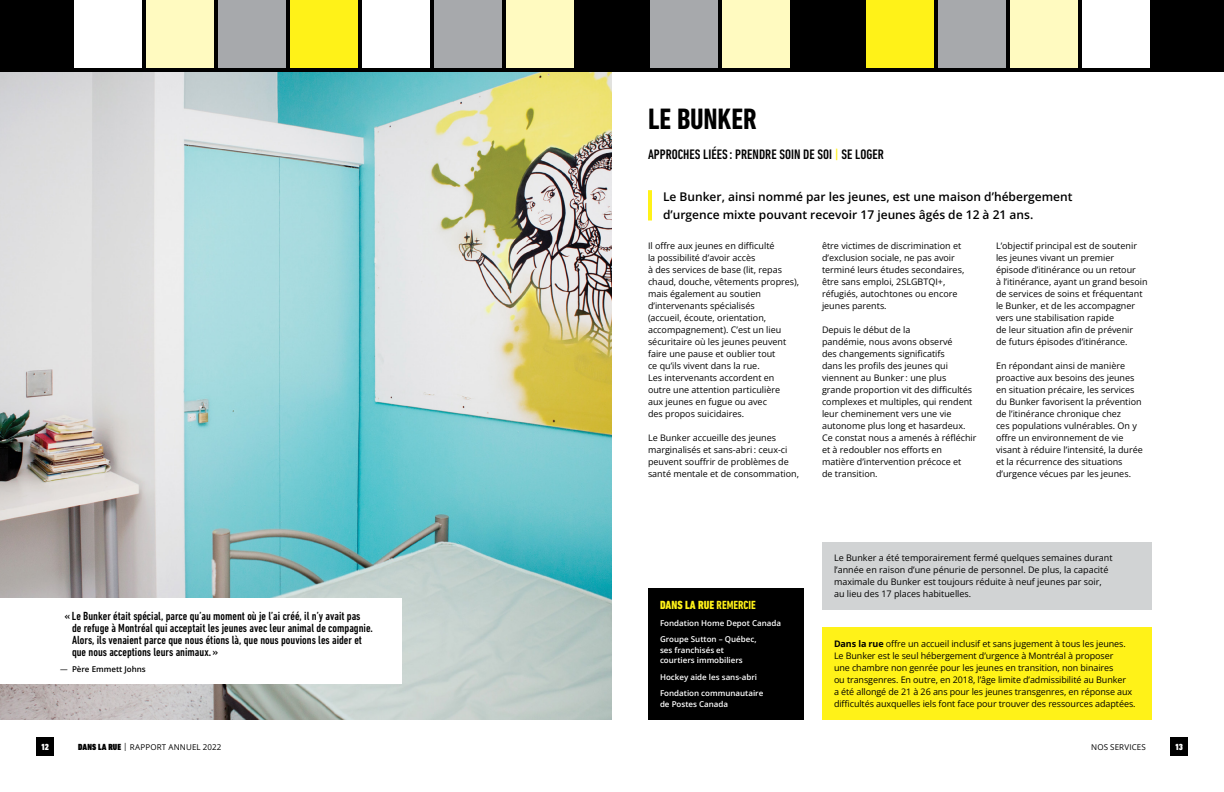
<style>
.page{position:relative;width:1224px;height:792px;background:#fff}
.page>*{position:absolute;margin:0;border:0;box-sizing:border-box;transform-origin:0 0}
.Titre{font:700 condensed 30px "DIN Next LT Pro";letter-spacing:-.005em;color:#000}
.Sous-titre{font:500 condensed 14px "DIN Next LT Pro";color:#000}
.Citation{font:500 condensed 12px/12px "DIN Next LT Pro";color:#000}
.Intro_filet_jaune{font:600 12px/18px "Open Sans";color:#000}
.Intertitre_jaune{font:800 condensed 12px "DIN Next LT Pro";color:#fff218}
.Corps{font:9px/12px "Open Sans";color:#000}
.t1{font:900 condensed 9px "DIN Next LT Pro";color:#fff}
.Corps_petit_renv{font:600 8px/10.5px "Open Sans";color:#fff}
.Section{font:8px "Open Sans";letter-spacing:.02em;color:#000}
.t2{font:600 8px "Open Sans";color:#000}
.s1{font-weight:400;font-style:italic}
.s2{color:#fff218}
.s3{font-weight:700}
.s4{font-family:"DIN Next LT Pro";font-weight:900;font-stretch:condensed;font-size:9px}
</style>
<div class="page">
<svg style="left:0;top:0;width:1224px;height:72px"></svg>
<img style="left:0;top:72px;width:612px;height:648px">
<hr style="left:648px;top:190px;width:4px;height:31px;background:#fff218">
<div style="left:0;top:598px;width:402px;height:86px;background:#fff"></div>
<div style="left:822px;top:628px;width:330px;height:92px;background:#fff218"></div>
<div style="left:822px;top:542px;width:330px;height:68px;background:#d1d3d4"></div>
<div style="left:648px;top:588px;width:156px;height:132px;background:#000"></div>
<div style="left:36px;top:738px;width:18px;height:18px;background:#000"></div>
<div style="left:1170px;top:738px;width:18px;height:18px;background:#000"></div>
<p class="Citation" style="left:72px;top:609px;width:302px;text-indent:-7px">« Le Bunker était spécial, parce qu’au moment où je l’ai créé, il n’y avait pas<br>de refuge à Montréal qui acceptait les jeunes avec leur animal de compagnie.<br>Alors, ils venaient parce que nous étions là, que nous pouvions les aider et que nous acceptions leurs animaux. »</p>
<p class="t2" style="left:60px;top:664px;width:87px"><span class="s1">—</span> Père Emmett Johns</p>
<p class="Titre" style="left:648px;top:102px;width:110px">LE BUNKER</p>
<p class="Sous-titre" style="left:648px;top:146px;width:237px">APPROCHES LIÉES : PRENDRE SOIN DE SOI <span class="s2">|</span> SE LOGER</p>
<p class="Intro_filet_jaune" style="left:663px;top:187px;width:411px">Le Bunker, ainsi nommé par les jeunes, est une maison d’hébergement d’urgence mixte pouvant recevoir 17 jeunes âgés de 12 à 21 ans.</p>
<p class="Corps" style="left:648px;top:240px;width:153px">Il offre aux jeunes en difficulté<br>la possibilité d’avoir accès<br>à des services de base (lit, repas chaud, douche, vêtements propres), mais également au soutien d’intervenants spécialisés<br>(accueil, écoute, orientation, accompagnement). C’est un lieu sécuritaire où les jeunes peuvent faire une pause et oublier tout<br>ce qu’ils vivent dans la rue.<br>Les intervenants accordent en outre une attention particulière<br>aux jeunes en fugue ou avec<br>des propos suicidaires.</p>
<p class="Corps" style="left:648px;top:432px;width:153px">Le Bunker accueille des jeunes marginalisés et sans‑abri : ceux‑ci peuvent souffrir de problèmes de santé mentale et de consommation,</p>
<p class="Corps" style="left:996px;top:240px;width:153px">L’objectif principal est de soutenir les jeunes vivant un premier épisode d’itinérance ou un retour<br>à l’itinérance, ayant un grand besoin de services de soins et fréquentant le Bunker, et de les accompagner vers une stabilisation rapide<br>de leur situation afin de prévenir<br>de futurs épisodes d’itinérance.</p>
<p class="Corps" style="left:996px;top:360px;width:148px">En répondant ainsi de manière proactive aux besoins des jeunes en situation précaire, les services du Bunker favorisent la prévention de l’itinérance chronique chez<br>ces populations vulnérables. On y offre un environnement de vie visant à réduire l’intensité, la durée et la récurrence des situations d’urgence vécues par les jeunes.</p>
<p class="Corps" style="left:822px;top:240px;width:144px">être victimes de discrimination et d’exclusion sociale, ne pas avoir terminé leurs études secondaires, être sans emploi, 2SLGBTQI+, réfugiés, autochtones ou encore jeunes parents.</p>
<p class="Corps" style="left:822px;top:324px;width:156px">Depuis le début de la<br>pandémie, nous avons observé<br>des changements significatifs<br>dans les profils des jeunes qui viennent au Bunker : une plus grande proportion vit des difficultés complexes et multiples, qui rendent leur cheminement vers une vie autonome plus long et hasardeux.<br>Ce constat nous a amenés à réfléchir et à redoubler nos efforts en matière d’intervention précoce et<br>de transition.</p>
<p class="Intertitre_jaune" style="left:660px;top:598px;width:97px">DANS LA RUE <span class="s3">REMERCIE</span></p>
<p class="Corps_petit_renv" style="left:660px;top:617px;width:123px">Fondation Home Depot Canada</p>
<p class="Corps_petit_renv" style="left:660px;top:634px;width:98px">Groupe Sutton – Québec, ses franchisés et courtiers immobiliers</p>
<p class="Corps_petit_renv" style="left:660px;top:671px;width:99px">Hockey aide les sans‑abri</p>
<p class="Corps_petit_renv" style="left:660px;top:688px;width:105px">Fondation communautaire de Postes Canada</p>
<p class="Corps" style="left:834px;top:552px;width:280px">Le Bunker a été temporairement fermé quelques semaines durant l’année en raison d’une pénurie de personnel. De plus, la capacité maximale du Bunker est toujours réduite à neuf jeunes par soir, au lieu des 17 places habituelles.</p>
<p class="Corps" style="left:834px;top:637px;width:303px"><span class="s3">Dans la rue</span> offre un accueil inclusif et sans jugement à tous les jeunes.<br>Le Bunker est le seul hébergement d’urgence à Montréal à proposer<br>une chambre non genrée pour les jeunes en transition, non binaires<br>ou transgenres. En outre, en 2018, l’âge limite d’admissibilité au Bunker<br>a été allongé de 21 à 26 ans pour les jeunes transgenres, en réponse aux difficultés auxquelles iels font face pour trouver des ressources adaptées.</p>
<p class="t1" style="left:41px;top:742px;width:9px">12</p>
<p class="Section" style="left:78px;top:742px;width:145px"><span class="s4">DANS LA RUE</span> | RAPPORT ANNUEL 2022</p>
<p class="Section" style="left:1091px;top:741px;width:25px">Nos services</p>
<p class="t1" style="left:1175px;top:742px;width:9px">13</p>
</div>
